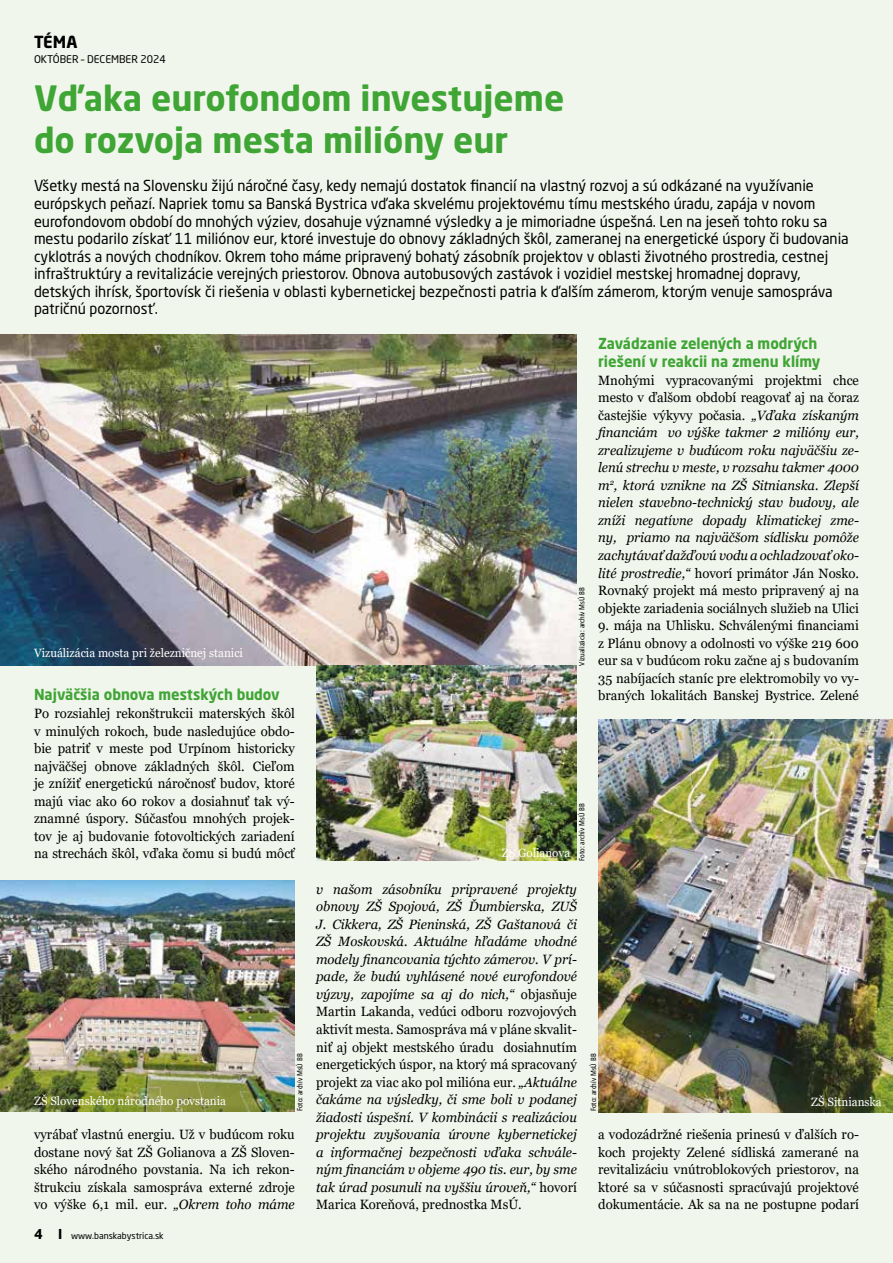
<style>
.page{position:relative;width:893px;height:1263px;background:#f1f6ec}
.page>*{position:absolute;margin:0;border:0;box-sizing:border-box;transform-origin:0 0}
.t1{font:700 34.5px/41.4px "Neo Sans Pro";color:#3fa535}
.t2{font:700 16.5px "Neo Sans Pro";color:#000}
.t3{font:15px/17.5px "Neo Sans Pro";color:#000}
.t4{font:700 15px/17.5px "Neo Sans Pro";color:#3fa535}
.t5{font:italic 13.5px/17.5px "Georgia";color:#000;text-align:justify}
.t6{font:13.5px/17.5px "Georgia";color:#000;text-align:justify}
.t7{font:12px "Georgia";color:#fff}
.t8{font:10.5px "Neo Sans Pro";color:#000}
.t9{font:9px "Neo Sans Pro";color:#000}
.t10{font:7.5px "Frutiger Cond CE";color:#000}
.s1{font-style:normal}
.s2{font-style:italic}
.s3{font-weight:700;font-size:13.5px}
</style>
<div class="page">
<img style="left:0;top:335px;width:577px;height:330px">
<img style="left:0;top:881px;width:295px;height:231px">
<img style="left:598px;top:719px;width:295px;height:393px">
<img style="left:316px;top:665px;width:261px;height:196px">
<p class="t2" style="left:34px;top:31px;width:45px">TÉMA</p>
<p class="t8" style="left:34px;top:52px;width:133px">OKTÓBER – DECEMBER 2024</p>
<h1 class="t1" style="left:34px;top:77px;width:532px">Vďaka eurofondom investujeme do rozvoja mesta milióny eur</h1>
<p class="t3" style="left:34px;top:177px;width:816px">Všetky mestá na Slovensku žijú náročné časy, kedy nemajú dostatok financií na vlastný rozvoj a sú odkázané na využívanie európskych peňazí. Napriek tomu sa Banská Bystrica vďaka skvelému projektovému tímu mestského úradu, zapája v novom eurofondovom období do mnohých výziev, dosahuje významné výsledky a je mimoriadne úspešná. Len na jeseň tohto roku sa mestu podarilo získať 11 miliónov eur, ktoré investuje do obnovy základných škôl, zameranej na energetické úspory či budovania cyklotrás a nových chodníkov. Okrem toho máme pripravený bohatý zásobník projektov v oblasti životného prostredia, cestnej infraštruktúry a revitalizácie verejných priestorov. Obnova autobusových zastávok i vozidiel mestskej hromadnej dopravy, detských ihrísk, športovísk či riešenia v oblasti kybernetickej bezpečnosti patria k ďalším zámerom, ktorým venuje samospráva patričnú pozornosť.</p>
<p class="t7" style="left:34px;top:645px;width:211px">Vizuálizácia mosta pri železničnej stanici</p>
<p class="t4" style="left:34px;top:686px;width:247px">Najväčšia obnova mestských budov</p>
<p class="t6" style="left:34px;top:705px;width:262px">Po rozsiahlej rekonštrukcii materských škôl v minulých rokoch, bude nasledujúce obdo&shy;bie patriť v meste pod Urpínom historicky najväčšej obnove základných škôl. Cieľom je znížiť energetickú náročnosť budov, ktoré majú viac ako 60 rokov a dosiahnuť tak vý&shy;znamné úspory. Súčasťou mnohých projek&shy;tov je aj budovanie fotovoltických zariadení na strechách škôl, vďaka čomu si budú môcť</p>
<p class="t10" style="left:578px;top:665px;width:80px;rotate:-90deg">Vizualizácia: archív MsÚ BB</p>
<p class="t4" style="left:598px;top:335px;width:224px">Zavádzanie zelených a modrých riešení v reakcii na zmenu klímy</p>
<p class="t5" style="left:598px;top:371px;width:262px"><span class="s1">Mnohými vypracovanými projektmi chce mesto v ďalšom období reagovať aj na čoraz častejšie výkyvy počasia.</span> „Vďaka získaným financiám vo výške takmer 2 milióny eur, zrealizujeme v budúcom roku najväčšiu ze&shy;lenú strechu v meste, v rozsahu takmer 4000 m<sup>2</sup>, ktorá vznikne na ZŠ Sitnianska. Zlepší nielen stavebno-technický stav budovy, ale zníži negatívne dopady klimatickej zme&shy;ny, priamo na najväčšom sídlisku pomôže zachytávať dažďovú vodu a ochladzovať oko&shy;lité prostredie,“ <span class="s1">hovorí primátor Ján Nosko.<br>Rovnaký projekt má mesto pripravený aj na objekte zariadenia sociálnych služieb na Ulici</span></p>
<p class="t6" style="left:598px;top:617px;width:262px">9. mája na Uhlisku. Schválenými financiami z Plánu obnovy a odolnosti vo výške 219 600 eur sa v budúcom roku začne aj s budovaním 35 nabíjacích staníc pre elektromobily vo vy&shy;braných lokalitách Banskej Bystrice. Zelené</p>
<p class="t10" style="left:578px;top:861px;width:59px;rotate:-90deg">Foto: archív MsÚ BB</p>
<p class="t7" style="left:502px;top:846px;width:70px">ZŠ Golianova</p>
<p class="t5" style="left:316px;top:880px;width:262px">v našom zásobníku pripravené projekty obnovy ZŠ Spojová, ZŠ Ďumbierska, ZUŠ J. Cikkera, ZŠ Pieninská, ZŠ Gaštanová či ZŠ Moskovská. Aktuálne hľadáme vhodné modely financovania týchto zámerov. V prí&shy;pade, že budú vyhlásené nové eurofondové výzvy, zapojíme sa aj do nich,“ <span class="s1">objasňuje Martin Lakanda, vedúci odboru rozvojových aktivít mesta. Samospráva má v pláne skvalit&shy;niť aj objekt mestského úradu dosiahnutím energetických úspor, na ktorý má spracovaný projekt za viac ako pol milióna eur.</span> „Aktuálne čakáme na výsledky, či sme boli v podanej žiadosti úspešní. V kombinácii s realizáciou projektu zvyšovania úrovne kybernetickej a informačnej bezpečnosti vďaka schvále&shy;ným financiám v objeme 490 tis. eur, by sme tak úrad posunuli na vyššiu úroveň,“ <span class="s1">hovorí Marica Koreňová, prednostka MsÚ.</span></p>
<p class="t10" style="left:296px;top:1111px;width:59px;rotate:-90deg">Foto: archív MsÚ BB</p>
<p class="t10" style="left:589px;top:1111px;width:59px;rotate:-90deg">Foto: archív MsÚ BB</p>
<p class="t7" style="left:34px;top:1094px;width:194px">ZŠ Slovenského národného povstania</p>
<p class="t7" style="left:811px;top:1095px;width:72px">ZŠ Sitnianska</p>
<p class="t6" style="left:34px;top:1126px;width:262px">vyrábať vlastnú energiu. Už v budúcom roku dostane nový šat ZŠ Golianova a ZŠ Sloven&shy;ského národného povstania. Na ich rekon&shy;štrukciu získala samospráva externé zdroje vo výške 6,1 mil. eur. <span class="s2">„Okrem toho máme</span></p>
<p class="t6" style="left:598px;top:1126px;width:262px">a vodozádržné riešenia prinesú v ďalších ro&shy;koch projekty Zelené sídliská zamerané na revitalizáciu vnútroblokových priestorov, na ktoré sa v súčasnosti spracúvajú projektové dokumentácie. Ak sa na ne postupne podarí</p>
<p class="t9" style="left:34px;top:1230px;width:131px"><span class="s3">4 I</span> www.banskabystrica.sk</p>
</div>
